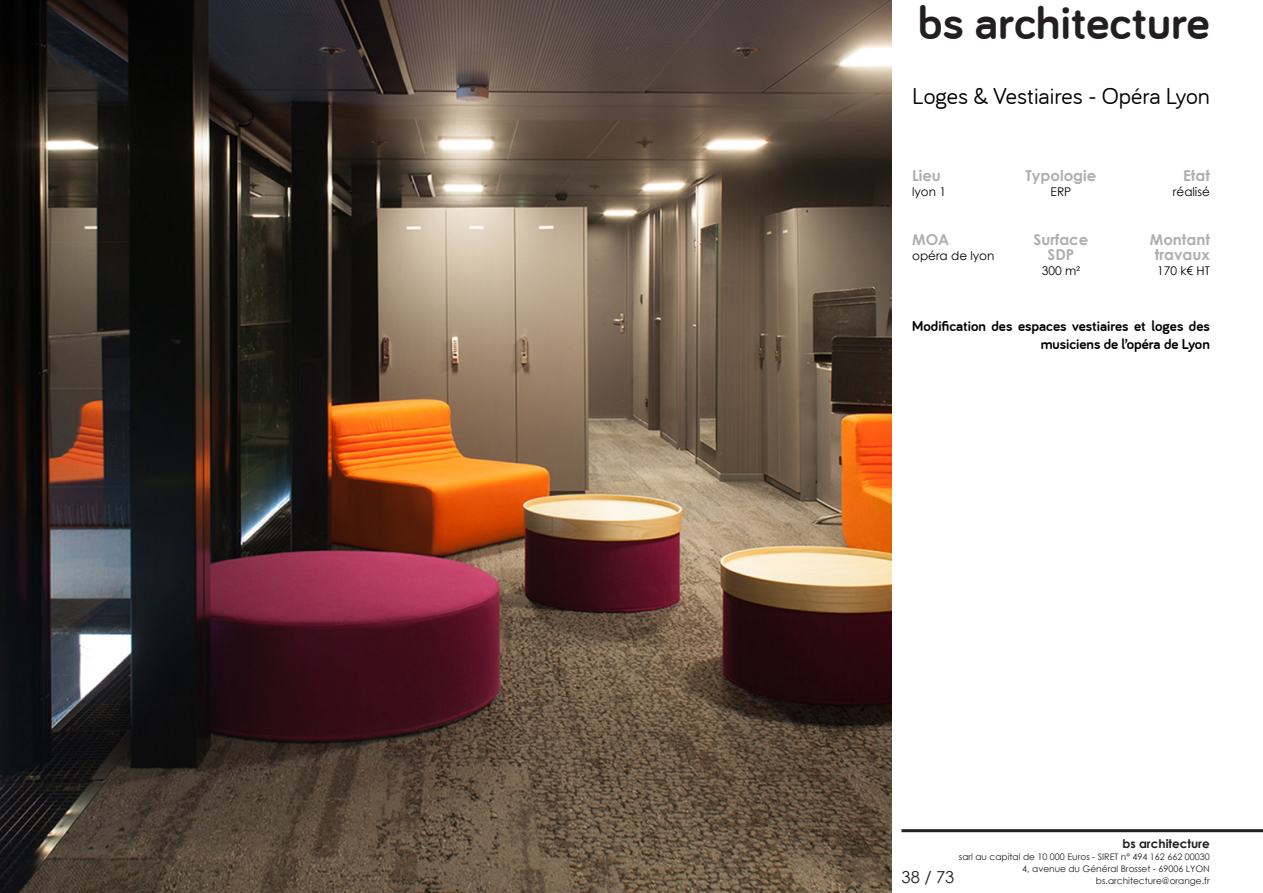
<style>
.page{position:relative;width:1263px;height:893px;background:#fff}
.page>*{position:absolute;margin:0;border:0;box-sizing:border-box;transform-origin:0 0}
.t1{font:700 49.5px "Bariol";color:#231f20}
.c-Sous-titre{font:24px "Bariol";color:#000}
.t2{font:16.5px "Century Gothic";color:#231f20}
.d-Titre_projet__droi{font:700 15px/18px "Bariol";color:#000;text-align:right}
.d-Légende_projet__ce{font:700 15px "Century Gothic";color:#afafaf}
.d-Légende_projet__dr{font:700 15px/15px "Century Gothic";color:#afafaf;text-align:center}
.d-Légende_projert__g{font:700 15px "Century Gothic";color:#afafaf}
.d-Légende_projert__g-2{font:12px "Century Gothic";color:#000}
.t3{font:700 12px "Century Gothic";color:#231f20}
.d-Légende_projet__dr-2{font:12px "Century Gothic";color:#000}
.d-Légende_projet__ce-2{font:12px "Century Gothic";color:#000}
.t4{font:9px/12px "Century Gothic";color:#231f20;text-align:right}
</style>
<div class="page">
<hr style="left:901px;top:829px;width:362px;height:3px;background:#231f20">
<img style="left:0;top:0;width:891px;height:893px">
<h1 class="t1" style="left:918px;top:-6px;width:293px">bs architecture</h1>
<p class="c-Sous-titre" style="left:912px;top:82px;width:299px">Loges &amp; Vestiaires - Opéra Lyon</p>
<p class="d-Légende_projert__g" style="left:912px;top:164px;width:30px">Lieu</p>
<p class="d-Légende_projert__g-2" style="left:912px;top:184px;width:35px">lyon 1</p>
<p class="d-Légende_projert__g" style="left:912px;top:228px;width:39px">MOA</p>
<p class="d-Légende_projert__g-2" style="left:912px;top:247px;width:84px">opéra de lyon</p>
<p class="d-Légende_projet__ce" style="left:1025px;top:164px;width:72px">Typologie</p>
<p class="d-Légende_projet__ce-2" style="left:1050px;top:184px;width:22px">ERP</p>
<p class="d-Légende_projet__ce" style="left:1033px;top:228px;width:56px">Surface</p>
<p class="d-Légende_projet__ce" style="left:1048px;top:243px;width:28px">SDP</p>
<p class="d-Légende_projet__ce-2" style="left:1042px;top:262px;width:40px">300 m²</p>
<p class="d-Légende_projet__dr" style="left:1183px;top:168px;width:28px">Etat</p>
<p class="d-Légende_projet__dr-2" style="left:1173px;top:184px;width:38px">réalisé</p>
<p class="d-Légende_projet__dr" style="left:1150px;top:231px;width:61px">Montant travaux</p>
<p class="d-Légende_projet__dr-2" style="left:1157px;top:262px;width:54px">170 k€ HT</p>
<p class="d-Titre_projet__droi" style="left:912px;top:317px;width:299px">Modification des espaces vestiaires et loges des musiciens de l’opéra de Lyon</p>
<h3 class="t3" style="left:1122px;top:834px;width:89px">bs architecture</h3>
<p class="t4" style="left:959px;top:850px;width:252px">sarl au capital de 10 000 Euros - SIRET n° 494 162 662 00030<br>4, avenue du Général Brosset - 69006 LYON bs.architecture@orange.fr</p>
<h3 class="t2" style="left:901px;top:866px;width:54px">38 / 73</h3>
</div>
